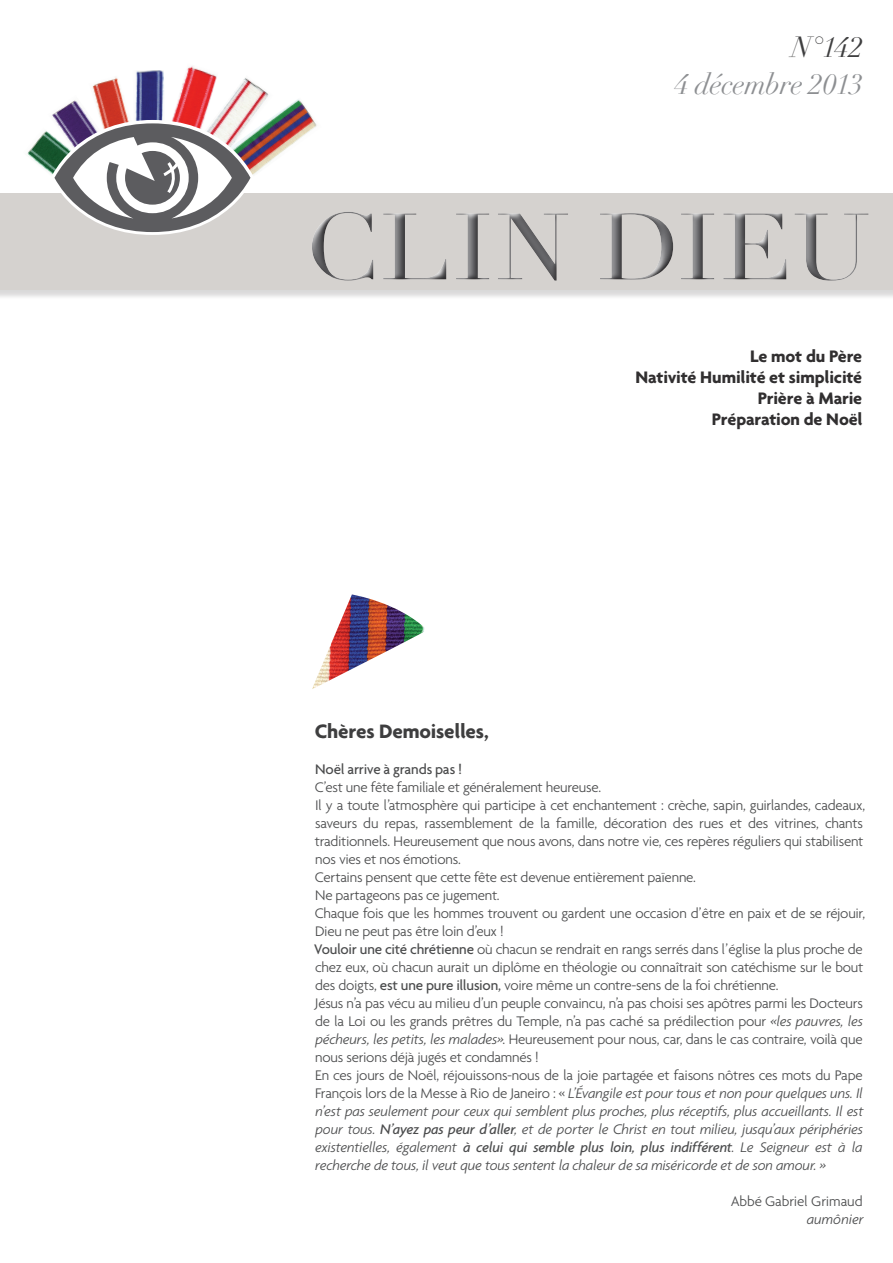
<style>
.page{position:relative;width:893px;height:1263px;background:#fff}
.page>*{position:absolute;margin:0;border:0;box-sizing:border-box;transform-origin:0 0}
.t1{font:italic 28.5px "Didot";letter-spacing:-.015em;color:#8d8f92}
.t2{font:italic 28.5px "Didot";color:#3e3e3f}
.t3{font:700 21px "Agenda";letter-spacing:-.005em;color:#3e3e3f}
.t4{font:700 18px/21px "Agenda";letter-spacing:-.01em;color:#312f30;text-align:right}
.t5{font:300 15px/18px "Agenda";letter-spacing:-.015em;color:#4b4c4d}
.t6{font:500 15px "Agenda";letter-spacing:-.015em;color:#4b4c4d}
.t7{font:italic 300 15px "Agenda";color:#4b4c4d}
.s1{font-weight:500}
.s2{font-style:italic}
.s3{font-weight:500;font-style:italic}
</style>
<div class="page">
<div style="left:0;top:195px;width:893px;height:105px;background:#231f20;opacity:.17"></div>
<div style="left:0;top:193px;width:893px;height:97px;background:#d5d2cf"></div>
<svg style="left:312px;top:212px;width:557px;height:69px"></svg>
<img style="left:312px;top:594px;width:113px;height:95px">
<img style="left:27px;top:131px;width:20px;height:39px">
<img style="left:52px;top:100px;width:35px;height:17px">
<img style="left:92px;top:77px;width:36px;height:40px">
<img style="left:218px;top:78px;width:51px;height:39px">
<img style="left:173px;top:66px;width:45px;height:51px">
<img style="left:227px;top:97px;width:90px;height:74px">
<img style="left:135px;top:70px;width:29px;height:47px">
<svg style="left:47px;top:117px;width:211px;height:118px"></svg>
<h1 class="t2" style="left:791px;top:29px;width:73px">N°142</h1>
<h1 class="t1" style="left:675px;top:66px;width:190px">4 décembre 2013</h1>
<p class="t4" style="left:635px;top:346px;width:229px">Le mot du Père<br>Nativité Humilité et simplicité<br>Prière à Marie<br>Préparation de Noël</p>
<h2 class="t3" style="left:315px;top:718px;width:175px">Chères Demoiselles,</h2>
<p class="t6" style="left:315px;top:760px;width:148px">Noël arrive à grands pas !</p>
<p class="t5" style="left:314px;top:778px;width:552px">C’est une fête familiale et généralement heureuse.<br>Il y a toute l’atmosphère qui participe à cet enchantement : crèche, sapin, guirlandes, cadeaux, saveurs du repas, rassemblement de la famille, décoration des rues et des vitrines, chants traditionnels. Heureusement que nous avons, dans notre vie, ces repères réguliers qui stabilisent nos vies et nos émotions.<br>Certains pensent que cette fête est devenue entièrement païenne.<br>Ne partageons pas ce jugement.<br>Chaque fois que les hommes trouvent ou gardent une occasion d’être en paix et de se réjouir, Dieu ne peut pas être loin d’eux !<br><span class="s1">Vouloir une cité chrétienne</span> où chacun se rendrait en rangs serrés dans l’église la plus proche de chez eux, où chacun aurait un diplôme en théologie ou connaîtrait son catéchisme sur le bout des doigts, <span class="s1">est une pure illusion,</span> voire même un contre-sens de la foi chrétienne.<br>Jésus n’a pas vécu au milieu d’un peuple convaincu, n’a pas choisi ses apôtres parmi les Docteurs de la Loi ou les grands prêtres du Temple, n’a pas caché sa prédilection pour <span class="s2">«les pauvres, les pécheurs, les petits, les malades»</span>. Heureusement pour nous, car, dans le cas contraire, voilà que nous serions déjà jugés et condamnés !<br>En ces jours de Noël, réjouissons-nous de la joie partagée et faisons nôtres ces mots du Pape François lors de la Messe à Rio de Janeiro : « <span class="s2">L’Évangile est pour tous et non pour quelques uns. Il n’est pas seulement pour ceux qui semblent plus proches, plus réceptifs, plus accueillants. Il est pour tous.</span> <span class="s3">N’ayez pas peur d’aller</span><span class="s2">, et de porter le Christ en tout milieu, jusqu’aux périphéries existentielles, également</span> <span class="s3">à celui qui semble plus loin, plus indifférent</span><span class="s2">. Le Seigneur est à la recherche de tous, il veut que tous sentent la chaleur de sa miséricorde et de son amour. »</span></p>
<p class="t5" style="left:731px;top:1192px;width:133px">Abbé Gabriel Grimaud</p>
<p class="t7" style="left:807px;top:1210px;width:59px">aumônier</p>
</div>
